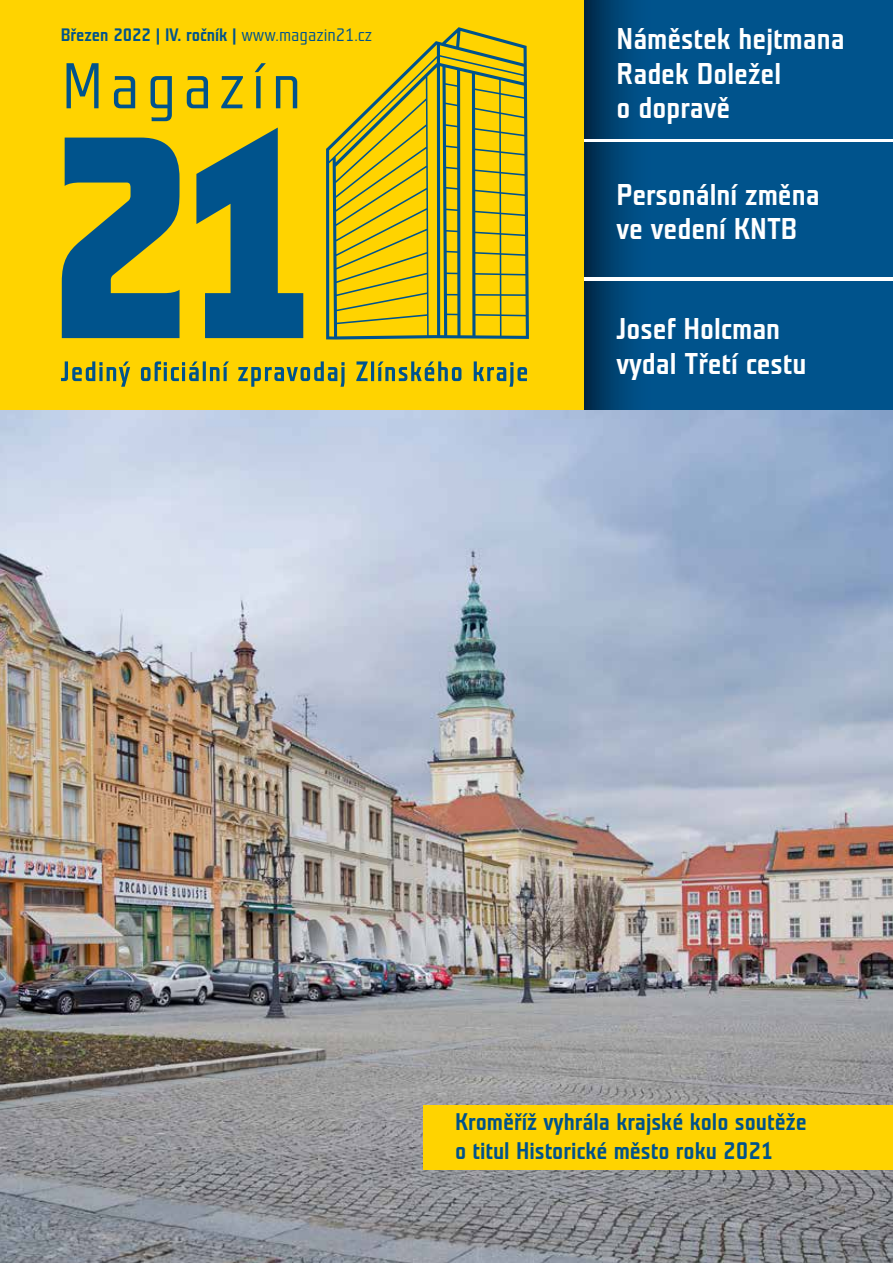
<style>
.page{position:relative;width:893px;height:1263px;background:#fff}
.page>*{position:absolute;margin:0;border:0;box-sizing:border-box;transform-origin:0 0}
.t1{font:700 30px/34.2px "Teuton Mager";color:#fff}
.t2{font:700 24px/28.8px "Teuton Mager";color:#00528b}
.t3{font:700 18px "Teuton Mager";color:#00538c}
.s1{font-weight:400}
</style>
<div class="page">
<svg style="left:584px;top:0;width:309px;height:138px;background:#004f85"></svg>
<svg style="left:584px;top:143px;width:309px;height:134px;background:#004f85"></svg>
<svg style="left:584px;top:281px;width:309px;height:129px;background:#004e85"></svg>
<div style="left:0;top:0;width:584px;height:412px;background:#ffd300"></div>
<svg style="left:326px;top:27px;width:203px;height:312px"></svg>
<svg style="left:62px;top:128px;width:241px;height:210px;fill:#00538c"></svg>
<svg style="left:67px;top:63px;width:230px;height:58px"></svg>
<svg style="left:61px;top:361px;width:466px;height:26px"></svg>
<img style="left:0;top:410px;width:893px;height:853px">
<div style="left:424px;top:1104px;width:469px;height:65px;background:#ffd300"></div>
<p class="t3" style="left:61px;top:26px;width:313px">Březen 2022 | IV. ročník | <span class="s1">www.magazin21.cz</span></p>
<p class="t1" style="left:617px;top:23px;width:230px">Náměstek hejtmana<br>Radek Doležel<br>o dopravě</p>
<p class="t1" style="left:617px;top:179px;width:204px">Personální změna ve vedení KNTB</p>
<p class="t1" style="left:617px;top:313px;width:191px">Josef Holcman vydal Třetí cestu</p>
<p class="t2" style="left:455px;top:1108px;width:353px">Kroměříž vyhrála krajské kolo soutěže o titul Historické město roku 2021</p>
</div>
